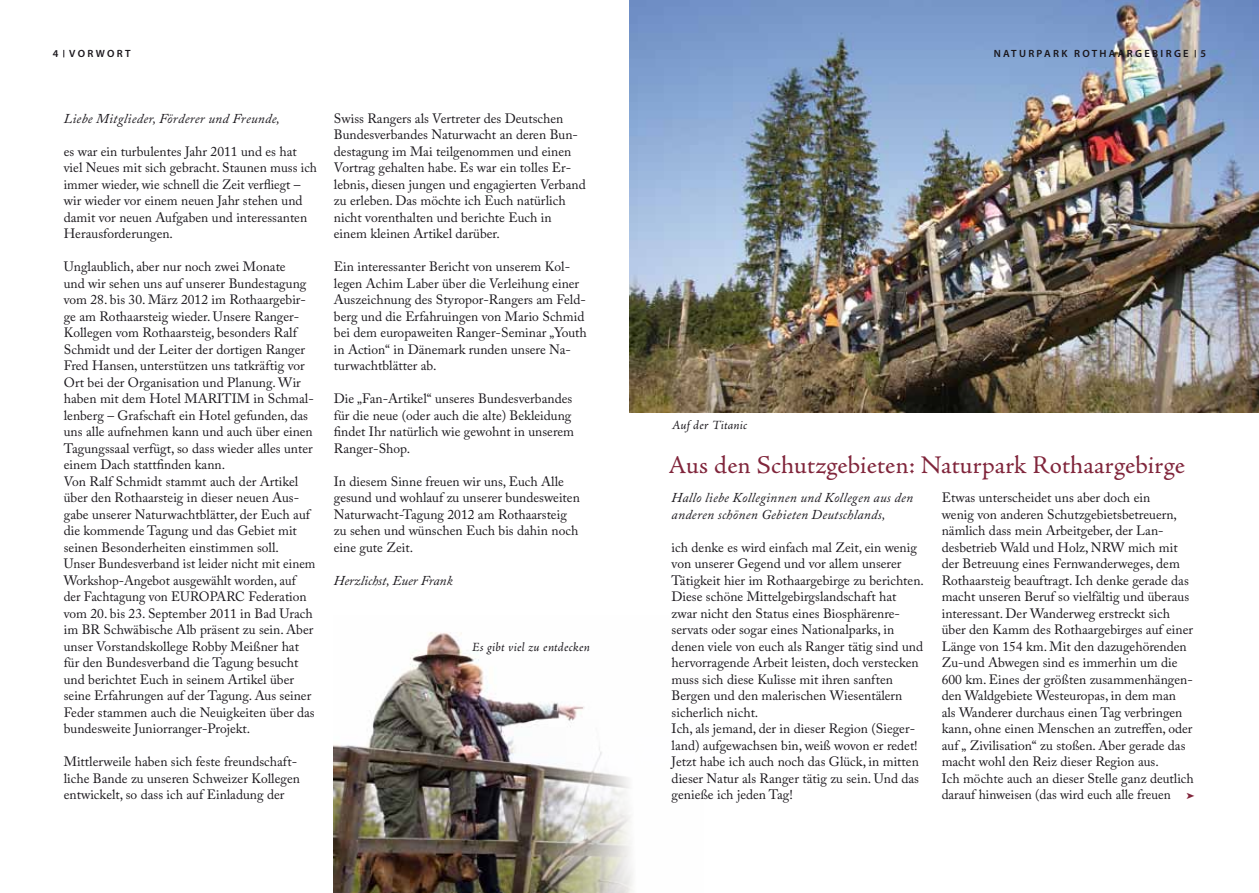
<style>
.page{position:relative;width:1259px;height:893px;background:#fff}
.page>*{position:absolute;margin:0;border:0;box-sizing:border-box;transform-origin:0 0}
.t1{font:25.5px "Adobe Jenson Pro";letter-spacing:.005em;color:#80253b}
.t2{font:13.5px/16.5px "Adobe Caslon Pro";color:#1a171c}
.t3{font:italic 13.5px/16.5px "Adobe Caslon Pro";letter-spacing:.02em;color:#1a171c}
.t4{font:italic 13.5px "Adobe Caslon Pro";color:#1a171c}
.t5{font:italic 12.75px "Adobe Jenson Pro";letter-spacing:.015em;color:#1a171c}
.t6{font:600 10.5px "Myriad Pro";letter-spacing:.22em;color:#1a171c}
</style>
<div class="page">
<img style="left:334px;top:632px;width:299px;height:261px">
<img style="left:629px;top:0;width:630px;height:412px">
<p class="t6" style="left:53px;top:47px;width:79px">4 VORW ORT</p>
<p class="t3" style="left:64px;top:110px;width:218px">Liebe Mitglieder, Förderer und Freunde,</p>
<p class="t2" style="left:64px;top:143px;width:254px">es war ein turbulentes Jahr 2011 und es hat viel Neues mit sich gebracht. Staunen muss ich immer wieder, wie schnell die Zeit verfiegt – wir wieder vor einem neuen Jahr stehen und damit vor neuen Aufgaben und interessanten Herausforderungen.</p>
<p class="t2" style="left:64px;top:258px;width:253px">Unglaublich, aber nur noch zwei Monate<br>und wir sehen uns auf unserer Bundestagung vom 28. bis 30. März 2012 im Rothaargebir&shy;ge am Rothaarsteig wieder. Unsere Ranger-Kollegen vom Rothaarsteig, besonders Ralf Schmidt und der Leiter der dortigen Ranger Fred Hansen, unterstützen uns tatkräftig vor Ort bei der Organisation und Planung. Wir haben mit dem Hotel MARITIM in Schmal&shy;lenberg – Grafschaft ein Hotel gefunden, das uns alle aufnehmen kann und auch über einen Tagungssaal verfügt, so dass wieder alles unter einem Dach stattfinden kann.<br>Von Ralf Schmidt stammt auch der Artikel über den Rothaarsteig in dieser neuen Aus&shy;gabe unserer Naturwachtblätter, der Euch auf die kommende Tagung und das Gebiet mit seinen Besonderheiten einstimmen soll.<br>Unser Bundesverband ist leider nicht mit einem Workshop-Angebot ausgewählt worden, auf der Fachtagung von EUROPARC Federation vom 20. bis 23. September 2011 in Bad Urach im BR Schwäbische Alb präsent zu sein. Aber unser Vorstandskollege Robby Meißner hat für den Bundesverband die Tagung besucht und berichtet Euch in seinem Artikel über seine Erfahrungen auf der Tagung. Aus seiner Feder stammen auch die Neuigkeiten über das bundesweite Juniorranger-Projekt.</p>
<p class="t2" style="left:64px;top:753px;width:238px">Mittlerweile haben sich feste freundschaft&shy;liche Bande zu unseren Schweizer Kollegen entwickelt, so dass ich auf Einladung der</p>
<p class="t2" style="left:334px;top:110px;width:253px">Swiss Rangers als Vertreter des Deutschen Bundesverbandes Naturwacht an deren Bun&shy;destagung im Mai teilgenommen und einen Vortrag gehalten habe. Es war ein tolles Er&shy;lebnis, diesen jungen und engagierten Verband zu erleben. Das möchte ich Euch natürlich nicht vorenthalten und berichte Euch in einem kleinen Artikel darüber.</p>
<p class="t2" style="left:334px;top:258px;width:254px">Ein interessanter Bericht von unserem Kol&shy;legen Achim Laber über die Verleihung einer Auszeichnung des Styropor-Rangers am Feld&shy;berg und die Erfahruingen von Mario Schmid bei dem europaweiten Ranger-Seminar „Youth in Action“ in Dänemark runden unsere Na&shy;turwachtblätter ab.</p>
<p class="t2" style="left:334px;top:390px;width:242px">Die „Fan-Artikel“ unseres Bundesverbandes für die neue (oder auch die alte) Bekleidung findet Ihr natürlich wie gewohnt in unserem Ranger-Shop.</p>
<p class="t2" style="left:334px;top:473px;width:247px">In diesem Sinne freuen wir uns, Euch Alle gesund und wohlauf zu unserer bundesweiten Naturwacht-Tagung 2012 am Rothaarsteig zu sehen und wünschen Euch bis dahin noch eine gute Zeit.</p>
<p class="t4" style="left:334px;top:572px;width:120px">Herzlichst, Euer Frank</p>
<p class="t5" style="left:472px;top:640px;width:119px">Es gibt viel zu entdecken</p>
<p class="t5" style="left:671px;top:418px;width:77px">Auf der Titanic</p>
<p class="t6" style="left:993px;top:47px;width:34px">N ATURP</p>
<p class="t6" style="left:1044px;top:47px;width:17px">ARK</p>
<p class="t6" style="left:1074px;top:47px;width:62px">ROTHAARGEBIRGE</p>
<p class="t6" style="left:1200px;top:47px;width:7px">5</p>
<h1 class="t1" style="left:668px;top:450px;width:518px">Aus den Schutzgebieten: Naturpark Rothaargebirge</h1>
<p class="t3" style="left:671px;top:489px;width:243px">Hallo liebe Kolleginnen und Kollegen aus den anderen schönen Gebieten Deutschlands,</p>
<p class="t2" style="left:671px;top:539px;width:254px">ich denke es wird einfach mal Zeit, ein wenig von unserer Gegend und vor allem unserer Tätigkeit hier im Rothaargebirge zu berichten.<br>Diese schöne Mittelgebirgslandschaft hat zwar nicht den Status eines Biosphärenre&shy;servats oder sogar eines Nationalparks, in denen viele von euch als Ranger tätig sind und hervorragende Arbeit leisten, doch verstecken muss sich diese Kulisse mit ihren sanften Bergen und den malerischen Wiesentälern sicherlich nicht.<br>Ich, als jemand, der in dieser Region (Sieger&shy;land) aufgewachsen bin, weiß wovon er redet!<br>Jetzt habe ich auch noch das Glück, in mitten dieser Natur als Ranger tätig zu sein. Und das genieße ich jeden Tag!</p>
<p class="t2" style="left:941px;top:489px;width:254px">Etwas unterscheidet uns aber doch ein<br>wenig von anderen Schutzgebietsbetreuern, nämlich dass mein Arbeitgeber, der Lan&shy;desbetrieb Wald und Holz, NRW mich mit der Betreuung eines Fernwanderweges, dem Rothaarsteig beauftragt. Ich denke gerade das macht unseren Beruf so vielfältig und überaus interessant. Der Wanderweg erstreckt sich über den Kamm des Rothaargebirges auf einer Länge von 154 km. Mit den dazugehörenden Zu-und Abwegen sind es immerhin um die 600 km. Eines der größten zusammenhängen&shy;den Waldgebiete Westeuropas, in dem man<br>als Wanderer durchaus einen Tag verbringen kann, ohne einen Menschen an zutreffen, oder auf „ Zivilisation“ zu stoßen. Aber gerade das macht wohl den Reiz dieser Region aus.<br>Ich möchte auch an dieser Stelle ganz deutlich darauf hinweisen (das wird euch alle freuen</p>
</div>
